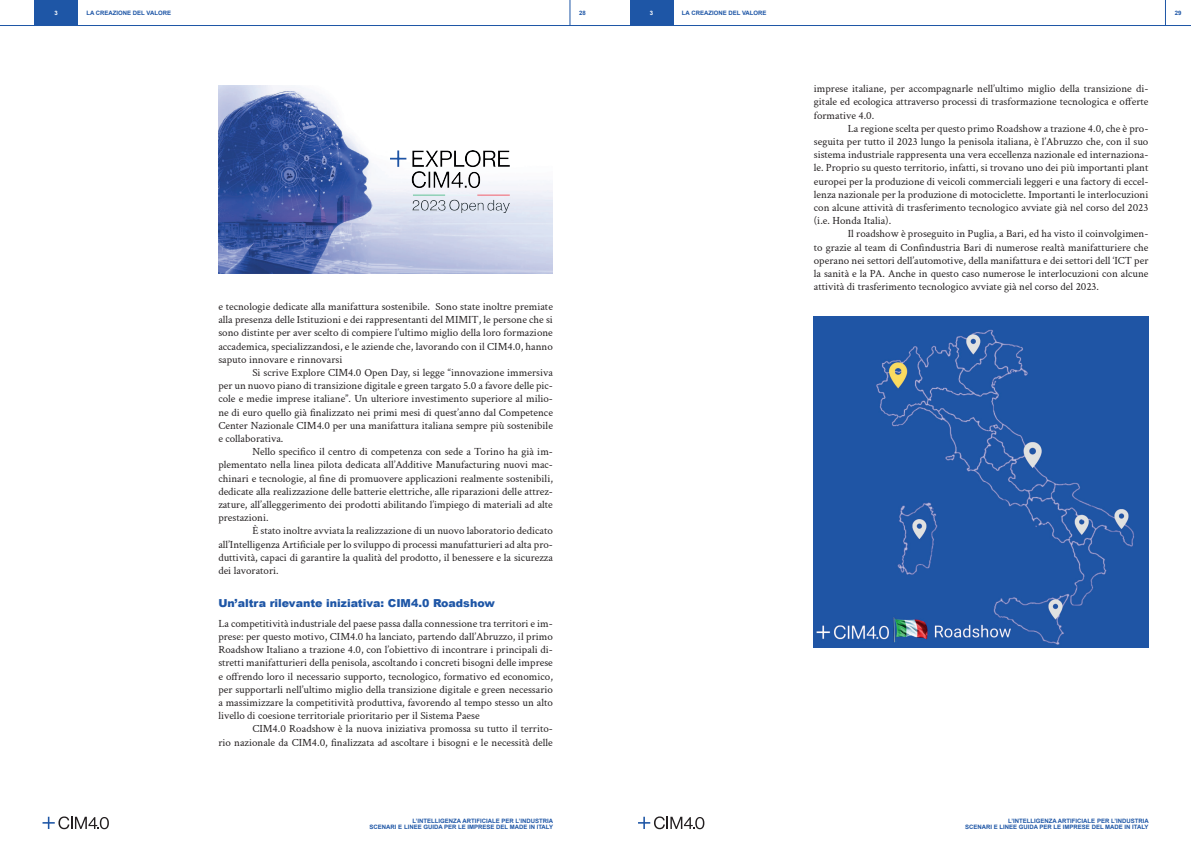
<style>
.page{position:relative;width:1191px;height:842px;background:#fff}
.page>*{position:absolute;margin:0;border:0;box-sizing:border-box;transform-origin:0 0}
.t1{font:11px/13.2px "Crimson Text";color:#231f20;text-align:justify}
.t2{font:900 11px "Arial";color:#1e56a6}
.t3{font:700 6px/6px "Arial";color:#1e56a6;text-align:right}
.t4{font:700 6px "Arial";color:#fff}
</style>
<div class="page">
<hr style="left:0;top:25px;width:609px;height:1px;background:#1e56a6">
<hr style="left:581px;top:25px;width:610px;height:1px;background:#1e56a6">
<svg style="left:570px;top:0;width:1px;height:25px"></svg>
<svg style="left:1165px;top:0;width:1px;height:25px"></svg>
<svg style="left:43px;top:816px;width:66px;height:13px"></svg>
<svg style="left:638px;top:816px;width:66px;height:13px"></svg>
<div style="left:34px;top:0;width:44px;height:26px;background:#1e56a6"></div>
<div style="left:629px;top:0;width:44px;height:26px;background:#1e56a6"></div>
<img style="left:218px;top:85px;width:335px;height:188px">
<img style="left:390px;top:151px;width:119px;height:63px">
<img style="left:814px;top:316px;width:334px;height:331px">
<p class="t4" style="left:54px;top:9px;width:5px">3</p>
<p class="t3" style="left:86px;top:10px;width:86px">LA CREAZIONE DEL VALORE</p>
<p class="t4" style="left:650px;top:9px;width:5px">3</p>
<p class="t3" style="left:682px;top:10px;width:86px">LA CREAZIONE DEL VALORE</p>
<p class="t3" style="left:579px;top:10px;width:8px">28</p>
<p class="t3" style="left:1174px;top:10px;width:8px">29</p>
<p class="t1" style="left:218px;top:299px;width:336px">e tecnologie dedicate alla manifattura sostenibile. Sono state inoltre premiate alla presenza delle Istituzioni e dei rappresentanti del MIMIT, le persone che si sono distinte per aver scelto di compiere l’ultimo miglio della loro formazione accademica, specializzandosi, e le aziende che, lavorando con il CIM4.0, hanno saputo innovare e rinnovarsi</p>
<p class="t1" style="left:218px;top:365px;width:336px;text-indent:34px">Si scrive Explore CIM4.0 Open Day, si legge “innovazione immersiva per un nuovo piano di transizione digitale e green targato 5.0 a favore delle pic&shy;cole e medie imprese italiane”. Un ulteriore investimento superiore al milio&shy;ne di euro quello già finalizzato nei primi mesi di quest’anno dal Competence Center Nazionale CIM4.0 per una manifattura italiana sempre più sostenibile e collaborativa.</p>
<p class="t1" style="left:218px;top:445px;width:336px;text-indent:34px">Nello specifico il centro di competenza con sede a Torino ha già im&shy;plementato nella linea pilota dedicata all’Additive Manufacturing nuovi mac&shy;chinari e tecnologie, al fine di promuovere applicazioni realmente sostenibili, dedicate alla realizzazione delle batterie elettriche, alle riparazioni delle attrez&shy;zature, all’alleggerimento dei prodotti abilitando l’impiego di materiali ad alte prestazioni.</p>
<p class="t1" style="left:218px;top:524px;width:336px;text-indent:34px">È stato inoltre avviata la realizzazione di un nuovo laboratorio dedicato all’Intelligenza Artificiale per lo sviluppo di processi manufatturieri ad alta pro&shy;duttività, capaci di garantire la qualità del prodotto, il benessere e la sicurezza dei lavoratori.</p>
<p class="t2" style="left:218px;top:595px;width:278px">Un’altra rilevante iniziativa: CIM4.0 Roadshow</p>
<p class="t1" style="left:218px;top:616px;width:336px">La competitività industriale del paese passa dalla connessione tra territori e im&shy;prese: per questo motivo, CIM4.0 ha lanciato, partendo dall’Abruzzo, il primo Roadshow Italiano a trazione 4.0, con l’obiettivo di incontrare i principali di&shy;stretti manifatturieri della penisola, ascoltando i concreti bisogni delle imprese e offrendo loro il necessario supporto, tecnologico, formativo ed economico, per supportarli nell’ultimo miglio della transizione digitale e green necessario a massimizzare la competitività produttiva, favorendo al tempo stesso un alto livello di coesione territoriale prioritario per il Sistema Paese</p>
<p class="t1" style="left:218px;top:722px;width:336px;text-align:right">CIM4.0 Roadshow è la nuova iniziativa promossa su tutto il territo-<br>rio nazionale da CIM4.0, finalizzata ad ascoltare i bisogni e le necessità delle</p>
<p class="t1" style="left:814px;top:82px;width:336px">imprese italiane, per accompagnarle nell’ultimo miglio della transizione di&shy;gitale ed ecologica attraverso processi di trasformazione tecnologica e offerte formative 4.0.</p>
<p class="t1" style="left:814px;top:121px;width:336px;text-indent:34px">La regione scelta per questo primo Roadshow a trazione 4.0, che è pro&shy;seguita per tutto il 2023 lungo la penisola italiana, è l’Abruzzo che, con il suo sistema industriale rappresenta una vera eccellenza nazionale ed internaziona&shy;le. Proprio su questo territorio, infatti, si trovano uno dei più importanti plant europei per la produzione di veicoli commerciali leggeri e una factory di eccel&shy;lenza nazionale per la produzione di motociclette. Importanti le interlocuzioni con alcune attività di trasferimento tecnologico avviate già nel corso del 2023 (i.e. Honda Italia).</p>
<p class="t1" style="left:814px;top:227px;width:336px;text-indent:34px">Il roadshow è proseguito in Puglia, a Bari, ed ha visto il coinvolgimen&shy;to grazie al team di Confindustria Bari di numerose realtà manifatturiere che operano nei settori dell’automotive, della manifattura e dei settori dell ‘ICT per la sanità e la PA. Anche in questo caso numerose le interlocuzioni con alcune attività di trasferimento tecnologico avviate già nel corso del 2023.</p>
<p class="t3" style="left:370px;top:818px;width:185px">L’INTELLIGENZA ARTIFICIALE PER L’INDUSTRIA<br>SCENARI E LINEE GUIDA PER LE IMPRESE DEL MADE IN ITALY</p>
<p class="t3" style="left:965px;top:818px;width:185px">L’INTELLIGENZA ARTIFICIALE PER L’INDUSTRIA<br>SCENARI E LINEE GUIDA PER LE IMPRESE DEL MADE IN ITALY</p>
</div>
